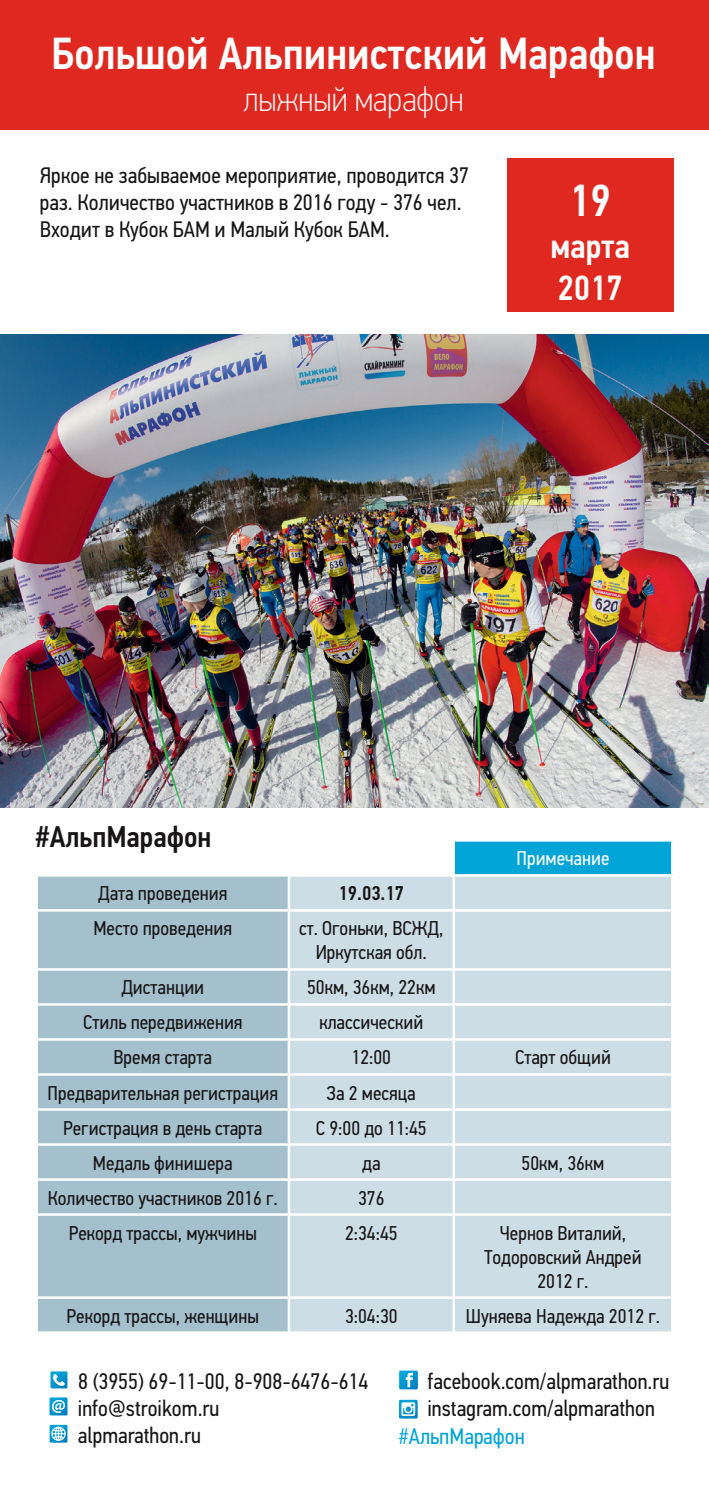
<style>
.page{position:relative;width:709px;height:1489px;background:#fff}
.page>*{position:absolute;margin:0;border:0;box-sizing:border-box;transform-origin:0 0}
.t1{font:500 45px "PF Din Text Cond Pro";color:#fff}
.t2{font:100 35px "PF Din Text Cond Pro";color:#fff}
.t3{font:500 35px "PF Din Text Cond Pro";color:#fff}
.t4{font:500 30px "PF Din Text Cond Pro";color:#161415}
.t5{font:22.5px/27px "PF Din Text Cond Pro";color:#161415}
.t6{font:22.5px "PF Din Text Cond Pro";color:#00a4d6}
.t7{font:20px/24px "PF Din Text Cond Pro";color:#161415;text-align:center}
.t8{font:20px "PF Din Text Cond Pro";color:#fff}
.t9{font:500 20px "PF Din Text Cond Pro";color:#161415}
</style>
<div class="page">
<svg style="left:399px;top:1370px;width:19px;height:19px"></svg>
<svg style="left:399px;top:1399px;width:18px;height:19px"></svg>
<svg style="left:50px;top:1371px;width:17px;height:17px"></svg>
<svg style="left:49px;top:1397px;width:18px;height:18px"></svg>
<svg style="left:50px;top:1424px;width:17px;height:18px"></svg>
<div style="left:454px;top:840px;width:218px;height:35px;background:#00a4d6"></div>
<div style="left:38px;top:876px;width:250px;height:455px;background:#a4c0cd"></div>
<div style="left:290px;top:876px;width:381px;height:455px;background:#ccdde5"></div>
<hr style="left:454px;top:839px;width:219px;height:2px;background:#fff">
<hr style="left:452px;top:841px;width:3px;height:33px;background:#fff">
<hr style="left:671px;top:841px;width:2px;height:33px;background:#fff">
<hr style="left:454px;top:874px;width:219px;height:2px;background:#fff">
<hr style="left:452px;top:876px;width:3px;height:33px;background:#fff">
<hr style="left:35px;top:909px;width:254px;height:2px;background:#fff">
<hr style="left:289px;top:909px;width:165px;height:2px;background:#fff">
<hr style="left:454px;top:909px;width:219px;height:2px;background:#fff">
<hr style="left:452px;top:911px;width:3px;height:57px;background:#fff">
<hr style="left:35px;top:968px;width:254px;height:2px;background:#fff">
<hr style="left:289px;top:968px;width:165px;height:2px;background:#fff">
<hr style="left:454px;top:968px;width:219px;height:2px;background:#fff">
<hr style="left:452px;top:970px;width:3px;height:33px;background:#fff">
<hr style="left:35px;top:1003px;width:254px;height:2px;background:#fff">
<hr style="left:289px;top:1003px;width:165px;height:2px;background:#fff">
<hr style="left:454px;top:1003px;width:219px;height:2px;background:#fff">
<hr style="left:452px;top:1005px;width:3px;height:33px;background:#fff">
<hr style="left:35px;top:1038px;width:254px;height:2px;background:#fff">
<hr style="left:289px;top:1038px;width:165px;height:2px;background:#fff">
<hr style="left:454px;top:1038px;width:219px;height:2px;background:#fff">
<hr style="left:452px;top:1040px;width:3px;height:33px;background:#fff">
<hr style="left:35px;top:1073px;width:254px;height:2px;background:#fff">
<hr style="left:289px;top:1073px;width:165px;height:2px;background:#fff">
<hr style="left:454px;top:1073px;width:219px;height:2px;background:#fff">
<hr style="left:452px;top:1075px;width:3px;height:33px;background:#fff">
<hr style="left:35px;top:1108px;width:254px;height:2px;background:#fff">
<hr style="left:289px;top:1108px;width:165px;height:2px;background:#fff">
<hr style="left:454px;top:1108px;width:219px;height:2px;background:#fff">
<hr style="left:452px;top:1110px;width:3px;height:33px;background:#fff">
<hr style="left:35px;top:1143px;width:254px;height:2px;background:#fff">
<hr style="left:289px;top:1143px;width:165px;height:2px;background:#fff">
<hr style="left:454px;top:1143px;width:219px;height:2px;background:#fff">
<hr style="left:452px;top:1145px;width:3px;height:33px;background:#fff">
<hr style="left:35px;top:1178px;width:254px;height:2px;background:#fff">
<hr style="left:289px;top:1178px;width:165px;height:2px;background:#fff">
<hr style="left:454px;top:1178px;width:219px;height:2px;background:#fff">
<hr style="left:452px;top:1180px;width:3px;height:33px;background:#fff">
<hr style="left:35px;top:1213px;width:254px;height:2px;background:#fff">
<hr style="left:289px;top:1213px;width:165px;height:2px;background:#fff">
<hr style="left:454px;top:1213px;width:219px;height:2px;background:#fff">
<hr style="left:452px;top:1215px;width:3px;height:81px;background:#fff">
<hr style="left:35px;top:1296px;width:254px;height:2px;background:#fff">
<hr style="left:289px;top:1296px;width:165px;height:2px;background:#fff">
<hr style="left:454px;top:1296px;width:219px;height:2px;background:#fff">
<hr style="left:452px;top:1298px;width:3px;height:33px;background:#fff">
<div style="left:0;top:0;width:709px;height:130px;background:#df2920"></div>
<div style="left:507px;top:159px;width:166px;height:153px;background:#df2920"></div>
<img style="left:0;top:334px;width:708px;height:473px">
<p class="t1" style="left:52px;top:27px;width:605px">Большой Альпинистский Марафон</p>
<p class="t2" style="left:243px;top:79px;width:222px">лыжный марафон</p>
<p class="t5" style="left:40px;top:162px;width:431px">Яркое не забываемое мероприятие, проводится 37 раз. Количество участников в 2016 году - 376 чел.</p>
<p class="t5" style="left:40px;top:216px;width:351px">Входит в Кубок БАМ и Малый Кубок БАМ.</p>
<p class="t1" style="left:569px;top:173px;width:43px">19</p>
<p class="t3" style="left:550px;top:225px;width:81px">марта</p>
<p class="t3" style="left:557px;top:267px;width:67px">2017</p>
<p class="t4" style="left:35px;top:818px;width:177px">#АльпМарафон</p>
<p class="t8" style="left:516px;top:846px;width:94px">Примечание</p>
<p class="t7" style="left:98px;top:881px;width:131px">Дата проведения</p>
<p class="t9" style="left:338px;top:881px;width:67px">19.03.17</p>
<p class="t7" style="left:93px;top:916px;width:140px">Место проведения</p>
<p class="t7" style="left:299px;top:916px;width:146px">ст. Огоньки, ВСЖД,<br>Иркутская обл.</p>
<p class="t7" style="left:121px;top:975px;width:84px">Дистанции</p>
<p class="t7" style="left:307px;top:975px;width:130px">50км, 36км, 22км</p>
<p class="t7" style="left:83px;top:1010px;width:161px">Стиль передвижения</p>
<p class="t7" style="left:319px;top:1010px;width:105px">классический</p>
<p class="t7" style="left:113px;top:1045px;width:100px">Время старта</p>
<p class="t7" style="left:351px;top:1045px;width:41px">12:00</p>
<p class="t7" style="left:515px;top:1045px;width:97px">Старт общий</p>
<p class="t7" style="left:48px;top:1080px;width:232px">Предварительная регистрация</p>
<p class="t7" style="left:327px;top:1080px;width:90px">За 2 месяца</p>
<p class="t7" style="left:63px;top:1115px;width:201px">Регистрация в день старта</p>
<p class="t7" style="left:316px;top:1115px;width:112px">С 9:00 до 11:45</p>
<p class="t7" style="left:93px;top:1150px;width:141px">Медаль финишера</p>
<p class="t7" style="left:362px;top:1150px;width:20px">да</p>
<p class="t7" style="left:521px;top:1150px;width:84px">50км, 36км</p>
<p class="t7" style="left:48px;top:1185px;width:231px">Количество участников 2016 г.</p>
<p class="t7" style="left:358px;top:1185px;width:28px">376</p>
<p class="t7" style="left:69px;top:1220px;width:190px">Рекорд трассы, мужчины</p>
<p class="t7" style="left:345px;top:1220px;width:54px">2:34:45</p>
<p class="t7" style="left:484px;top:1220px;width:159px">Чернов Виталий,<br>Тодоровский Андрей<br>2012 г.</p>
<p class="t7" style="left:67px;top:1303px;width:194px">Рекорд трассы, женщины</p>
<p class="t7" style="left:345px;top:1303px;width:54px">3:04:30</p>
<p class="t7" style="left:466px;top:1303px;width:196px">Шуняева Надежда 2012 г.</p>
<p class="t5" style="left:78px;top:1367px;width:292px">8 (3955) 69-11-00, 8-908-6476-614</p>
<p class="t5" style="left:78px;top:1394px;width:143px">info@stroikom.ru</p>
<p class="t5" style="left:78px;top:1421px;width:124px">alpmarathon.ru</p>
<p class="t5" style="left:427px;top:1367px;width:243px">facebook.com/alpmarathon.ru</p>
<p class="t5" style="left:427px;top:1395px;width:229px">instagram.com/alpmarathon</p>
<p class="t6" style="left:399px;top:1422px;width:127px">#АльпМарафон</p>
</div>
